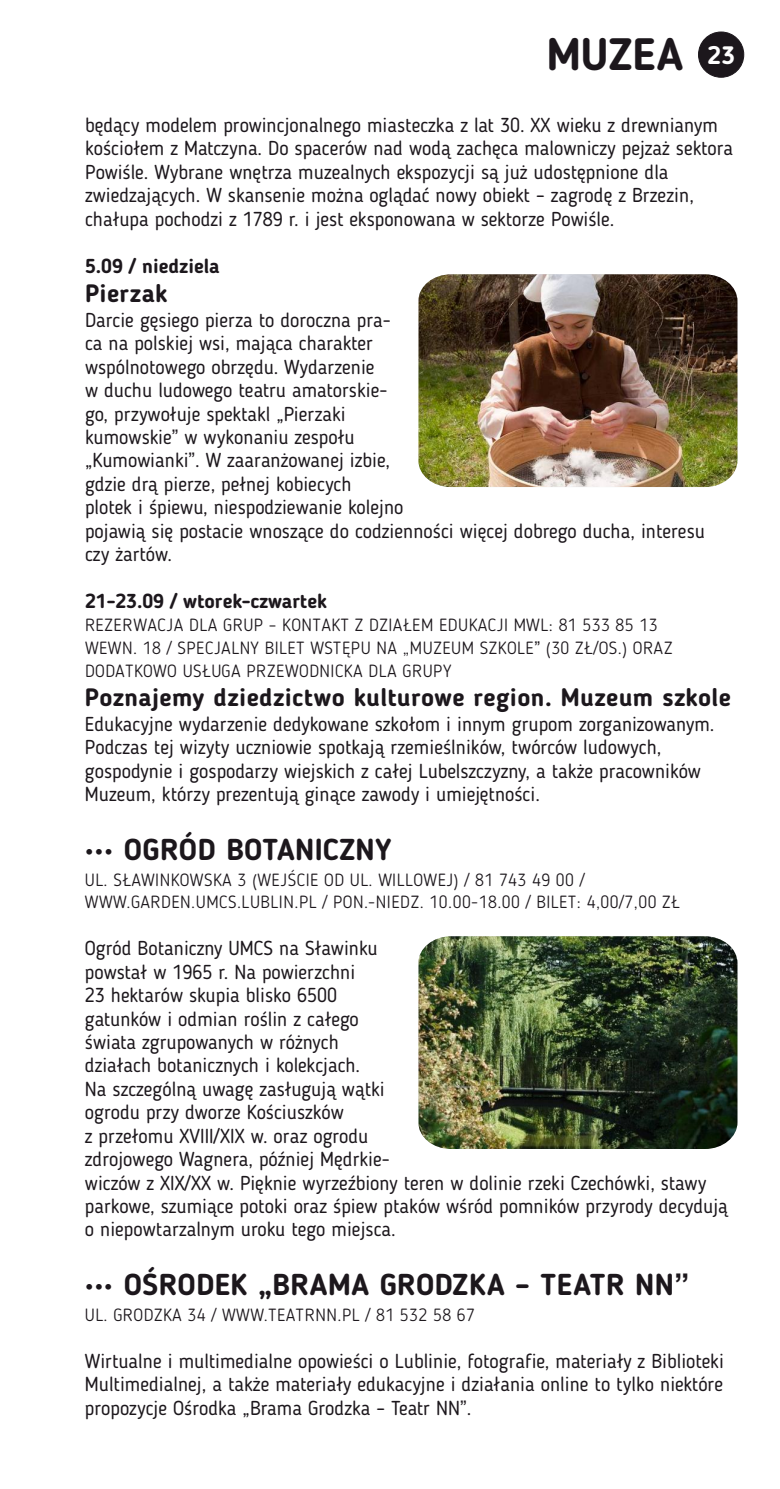
<style>
.page{position:relative;width:780px;height:1489px;background:#fff}
.page>*{position:absolute;margin:0;border:0;box-sizing:border-box;transform-origin:0 0}
.t1{font:700 45px "Blogger Sans";letter-spacing:.005em;color:#1c171c}
.t2{font:700 30px "Blogger Sans";letter-spacing:.015em;color:#1c171c}
.t3{font:700 25px "Blogger Sans";letter-spacing:.015em;color:#1c171c}
.t4{font:20px/23.5px "Blogger Sans";color:#1c171c}
.t5{font:700 20px "Blogger Sans";color:#1c171c}
.t6{font:300 17.5px/22.5px "Blogger Sans";letter-spacing:.03em;color:#1c171c}
.s1{font-family:"Arial"}
.s2{font-family:"Arial";font-weight:400}
</style>
<div class="page">
<div style="left:698px;top:32px;width:46px;height:45px;background:#1c171c;border:1px solid #1c171c;border-radius:50%"></div>
<img style="left:418px;top:274px;width:319px;height:213px">
<img style="left:418px;top:936px;width:319px;height:212px">
<h1 class="t1" style="left:546px;top:36px;width:190px">MUZEA <sup>23</sup></h1>
<p class="t4" style="left:85px;top:115px;width:649px">będący modelem prowincjonalnego miasteczka z lat 30. XX wieku z drewnianym kościołem z Matczyna. Do spacerów nad wodą zachęca malowniczy pejzaż sektora Powiśle. Wybrane wnętrza muzealnych ekspozycji są już udostępnione dla zwiedzających. W skansenie można oglądać nowy obiekt – zagrodę z Brzezin, chałupa pochodzi z 1789 r. i jest eksponowana w sektorze Powiśle.</p>
<p class="t5" style="left:85px;top:257px;width:136px">5.09 / niedziela</p>
<p class="t3" style="left:85px;top:283px;width:84px">Pierzak</p>
<p class="t4" style="left:85px;top:310px;width:621px">Darcie gęsiego pierza to doroczna pra-<br>ca na polskiej wsi, mająca charakter<br>wspólnotowego obrzędu. Wydarzenie<br>w duchu ludowego teatru amatorskie-<br>go, przywołuje spektakl „Pierzaki<br>kumowskie<span class="s1">ˮ</span> w wykonaniu zespołu<br>„Kumowianki<span class="s1">ˮ</span>. W zaaranżowanej izbie,<br>gdzie drą pierze, pełnej kobiecych<br>plotek i śpiewu, niespodziewanie kolejno<br>pojawią się postacie wnoszące do codzienności więcej dobrego ducha, interesu czy żartów.</p>
<p class="t5" style="left:85px;top:593px;width:243px">21-23.09 / wtorek-czwartek</p>
<p class="t6" style="left:85px;top:615px;width:589px">REZERWACJA DLA GRUP – KONTAKT Z DZIAŁEM EDUKACJI MWL: 81 533 85 13<br>WEWN. 18 / SPECJALNY BILET WSTĘPU NA „MUZEUM SZKOLE<span class="s2">ˮ</span> (30 ZŁ/OS.) ORAZ<br>DODATKOWO USŁUGA PRZEWODNICKA DLA GRUPY</p>
<p class="t3" style="left:85px;top:687px;width:647px">Poznajemy dziedzictwo kulturowe region. Muzeum szkole</p>
<p class="t4" style="left:85px;top:713px;width:631px">Edukacyjne wydarzenie dedykowane szkołom i innym grupom zorganizowanym.<br>Podczas tej wizyty uczniowie spotkają rzemieślników, twórców ludowych, gospodynie i gospodarzy wiejskich z całej Lubelszczyzny, a także pracowników Muzeum, którzy prezentują ginące zawody i umiejętności.</p>
<h2 class="t2" style="left:85px;top:837px;width:308px">••• OGRÓD BOTANICZNY</h2>
<p class="t6" style="left:85px;top:870px;width:596px">UL. SŁAWINKOWSKA 3 (WEJŚCIE OD UL. WILLOWEJ) / 81 743 49 00 /<br>WWW.GARDEN.UMCS.LUBLIN.PL / PON.-NIEDZ. 10.00-18.00 / BILET: 4,00/7,00 ZŁ</p>
<p class="t4" style="left:85px;top:938px;width:644px">Ogród Botaniczny UMCS na Sławinku<br>powstał w 1965 r. Na powierzchni<br>23 hektarów skupia blisko 6500<br>gatunków i odmian roślin z całego<br>świata zgrupowanych w różnych<br>działach botanicznych i kolekcjach.<br>Na szczególną uwagę zasługują wątki<br>ogrodu przy dworze Kościuszków<br>z przełomu XVIII/XIX w. oraz ogrodu<br>zdrojowego Wagnera, później Mędrkie-<br>wiczów z XIX/XX w. Pięknie wyrzeźbiony teren w dolinie rzeki Czechówki, stawy parkowe, szumiące potoki oraz śpiew ptaków wśród pomników przyrody decydują o niepowtarzalnym uroku tego miejsca.</p>
<h2 class="t2" style="left:85px;top:1272px;width:606px">••• OŚRODEK „BRAMA GRODZKA – TEATR NN<span class="s1">ˮ</span></h2>
<p class="t6" style="left:85px;top:1305px;width:391px">UL. GRODZKA 34 / WWW.TEATRNN.PL / 81 532 58 67</p>
<p class="t4" style="left:85px;top:1350px;width:640px;text-align:justify">Wirtualne i multimedialne opowieści o Lublinie, fotografie, materiały z Biblioteki Multimedialnej, a także materiały edukacyjne i działania online to tylko niektóre propozycje Ośrodka „Brama Grodzka – Teatr NN<span class="s1">ˮ</span>.</p>
</div>
